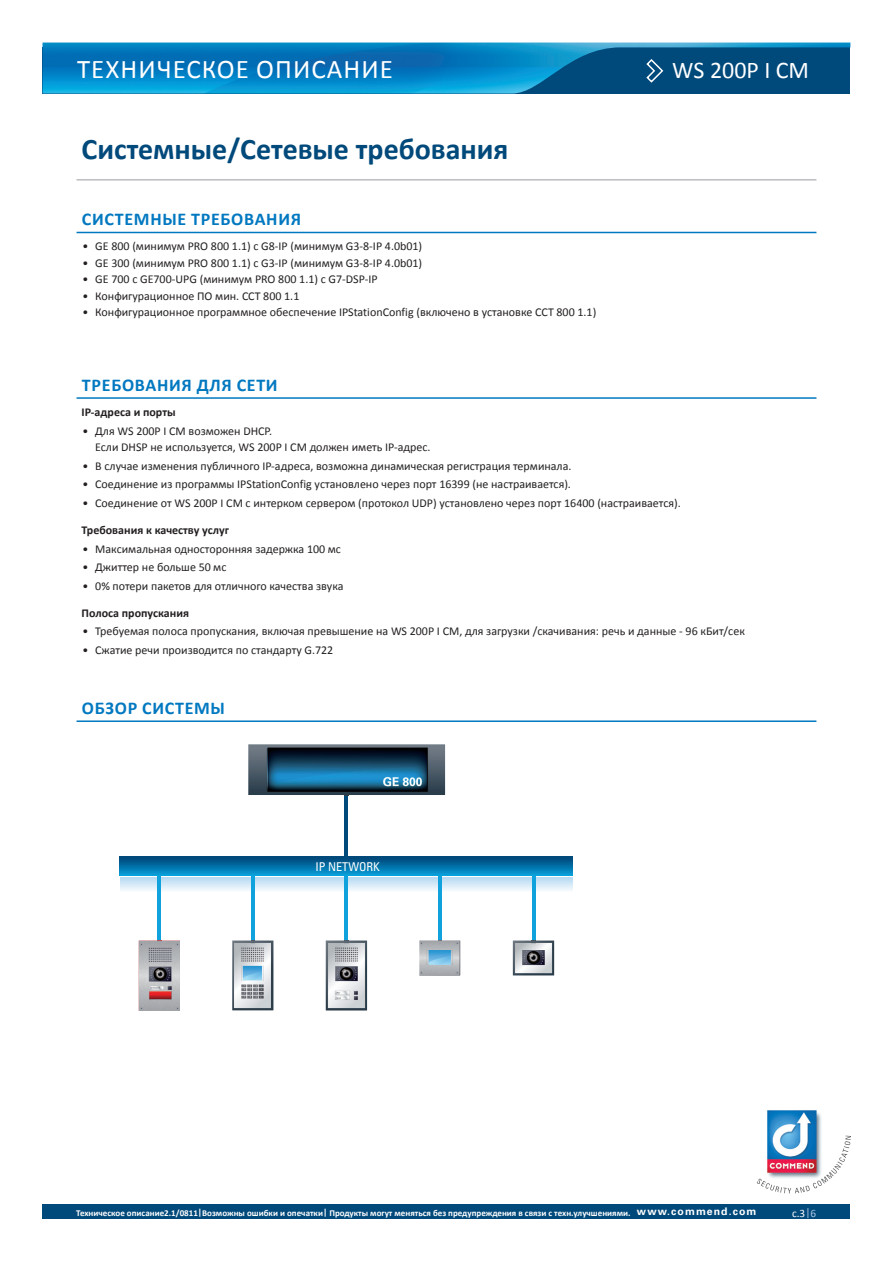
<style>
.page{position:relative;width:893px;height:1263px;background:#fff}
.page>*{position:absolute;margin:0;border:0;box-sizing:border-box;transform-origin:0 0}
.t1{font:700 30px "Calibri";color:#00497b}
.t2{font:27px "Calibri";letter-spacing:.04em;color:#fff}
.t3{font:24px "Calibri";color:#fff}
.t4{font:700 18px "Calibri";letter-spacing:.04em;color:#0078c0}
.t5{font:condensed 12.15px "Univers LT Std";color:#fff}
.t6{font:12px/16.5px "Calibri";color:#231f20}
.t7{font:700 12px "Calibri";color:#231f20}
.t8{font:11.25px "Calibri";color:#fff}
.t9{font:700 9px "Calibri";color:#fff}
.s1{font-family:"Univers Com 65";font-size:10.5px}
.s2{color:#adc7e7}
</style>
<div class="page">
<img style="left:43px;top:43px;width:807px;height:51px">
<svg style="left:645px;top:58px;width:19px;height:26px"></svg>
<div style="left:43px;top:1204px;width:807px;height:15px;background:#00497b"></div>
<img style="left:767px;top:1110px;width:55px;height:26px">
<svg style="left:756px;top:1136px;width:94px;height:57px"></svg>
<hr style="left:77px;top:179px;width:739px;height:2px;background:#bcbdc0">
<hr style="left:77px;top:720px;width:739px;height:2px;background:#0078c0">
<hr style="left:77px;top:397px;width:739px;height:2px;background:#0078c0">
<hr style="left:77px;top:232px;width:739px;height:1px;background:#0078c0">
<svg style="left:120px;top:877px;width:453px;height:15px"></svg>
<hr style="left:344px;top:793px;width:4px;height:66px;background:#00497b">
<hr style="left:251px;top:858px;width:4px;height:87px;background:#0fa2dd">
<img style="left:232px;top:940px;width:41px;height:70px">
<svg style="left:251px;top:940px;width:4px;height:5px"></svg>
<hr style="left:158px;top:858px;width:3px;height:87px;background:#0fa2dd">
<img style="left:139px;top:940px;width:41px;height:71px">
<svg style="left:158px;top:940px;width:3px;height:5px"></svg>
<hr style="left:345px;top:858px;width:3px;height:87px;background:#0fa2dd">
<img style="left:326px;top:940px;width:41px;height:70px">
<svg style="left:345px;top:940px;width:3px;height:5px"></svg>
<hr style="left:532px;top:858px;width:3px;height:87px;background:#0fa2dd">
<img style="left:513px;top:940px;width:41px;height:35px">
<svg style="left:532px;top:940px;width:3px;height:5px"></svg>
<hr style="left:438px;top:858px;width:4px;height:87px;background:#0fa2dd">
<img style="left:419px;top:940px;width:42px;height:35px">
<svg style="left:438px;top:940px;width:4px;height:5px"></svg>
<img style="left:248px;top:744px;width:197px;height:51px">
<svg style="left:120px;top:857px;width:453px;height:19px;background:#0272a8"></svg>
<h2 class="t2" style="left:77px;top:52px;width:317px">Техническое описание</h2>
<h1 class="t1" style="left:82px;top:129px;width:428px">Системные/Сетевые требования</h1>
<h3 class="t4" style="left:82px;top:208px;width:221px">Cистемные требования</h3>
<p class="t6" style="left:82px;top:238px;width:341px">• GE 800 (минимум PRO 800 1.1) с G8-IP (минимум G3-8-IP 4.0b01)</p>
<p class="t6" style="left:82px;top:255px;width:341px">• GE 300 (минимум PRO 800 1.1) с G3-IP (минимум G3-8-IP 4.0b01)</p>
<p class="t6" style="left:82px;top:271px;width:297px">• GE 700 с GE700-UPG (минимум PRO 800 1.1) с G7-DSP-IP</p>
<p class="t6" style="left:82px;top:288px;width:218px">• Конфигурационное ПО мин. ССT 800 1.1</p>
<p class="t6" style="left:82px;top:304px;width:515px">• Конфигурационное программное обеспечение IPStationConfig (включено в установке CCT 800 1.1)</p>
<h3 class="t3" style="left:672px;top:54px;width:138px">WS 200P I CM</h3>
<h3 class="t4" style="left:82px;top:373px;width:197px">требования для сети</h3>
<p class="t7" style="left:82px;top:404px;width:95px">IP-адреса и порты</p>
<p class="t6" style="left:95px;top:422px;width:337px;text-indent:-13px">• Для WS 200P I CM возможен DHCP.<br>Если DHSP не используется, WS 200P I CM должен иметь IP-адрес.</p>
<p class="t6" style="left:82px;top:457px;width:491px">• В случае изменения публичного IP-адреса, возможна динамическая регистрация терминала.</p>
<p class="t6" style="left:82px;top:476px;width:490px">• Соединение из программы IPStationConfig установлено через порт 16399 (не настраивается).</p>
<p class="t6" style="left:82px;top:495px;width:600px">• Соединение от WS 200P I CM с интерком сервером (протокол UDP) установлено через порт 16400 (настраивается).</p>
<p class="t7" style="left:82px;top:522px;width:149px">Требования к качеству услуг</p>
<p class="t6" style="left:82px;top:540px;width:260px">• Максимальная односторонняя задержка 100 мс</p>
<p class="t6" style="left:82px;top:559px;width:145px">• Джиттер не больше 50 мс</p>
<p class="t6" style="left:82px;top:578px;width:262px">• 0% потери пакетов для отличного качества звука</p>
<p class="t7" style="left:82px;top:605px;width:109px">Полоса пропускания</p>
<p class="t6" style="left:82px;top:623px;width:664px">• Требуемая полоса пропускания, включая превышение на WS 200P I CM, для загрузки /скачивания: речь и данные - 96 кБит/сек</p>
<p class="t6" style="left:82px;top:642px;width:252px">• Сжатие речи производится по стандарту G.722</p>
<h3 class="t4" style="left:82px;top:697px;width:144px">Обзор системы</h3>
<p class="t5" style="left:315px;top:859px;width:66px">IP NETWORK</p>
<p class="t9" style="left:76px;top:1207px;width:682px">Техническое описание2.1/0811|Возможны ошибки и опечатки| Продукты могут меняться без предупреждения в связи с техн.улучшениями. <span class="s1">www.commend.com</span></p>
<p class="t8" style="left:792px;top:1206px;width:26px">с.3<span class="s2">|6</span></p>
</div>
